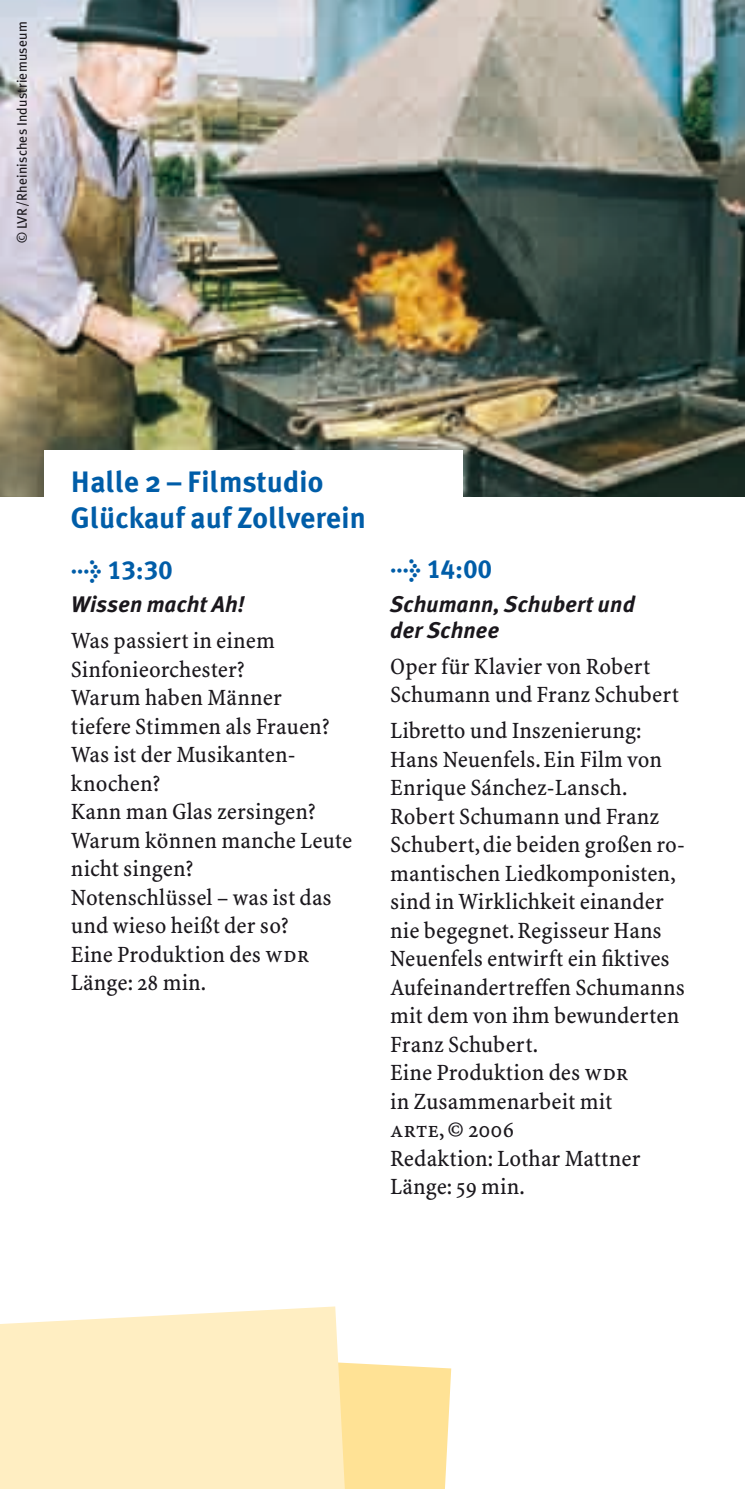
<style>
.page{position:relative;width:745px;height:1489px;background:#fff}
.page>*{position:absolute;margin:0;border:0;box-sizing:border-box;transform-origin:0 0}
.t1{font:700 29.5px/36px "Meta Plus";letter-spacing:.01em;color:#005da8}
.t2{font:26.25px "Meta Plus Bold Caps";letter-spacing:.01em;color:#005da8}
.t3{font:23.5px/28.5px "WDR Minion";letter-spacing:.005em;color:#1a171c}
.t4{font:italic 700 22.5px/26px "Meta Plus";letter-spacing:.01em;color:#1a171c}
.t5{font:13.75px "Meta Plus";letter-spacing:.015em;color:#1a171c}
.s1{font-family:"Meta Plus";font-weight:700;font-size:25px}
.s2{font-family:"WDR Minion Caps"}
</style>
<div class="page">
<img style="left:0;top:0;width:744px;height:496px">
<div style="left:44px;top:449px;width:418px;height:102px;background:#fff"></div>
<div style="left:353px;top:1363px;width:98px;height:125px;background:#ffe295"></div>
<svg style="left:0;top:1306px;width:353px;height:182px;fill:#ffeec2"></svg>
<p class="t5" style="left:14px;top:243px;width:223px;rotate:-90deg">© LVR/Rheinisches Industriemuseum</p>
<p class="t1" style="left:71px;top:464px;width:296px">Halle 2 – Filmstudio<br>Glückauf auf Zollverein</p>
<p class="t2" style="left:71px;top:554px;width:103px"><span class="s1">&gt;</span> 13:30</p>
<p class="t4" style="left:71px;top:591px;width:175px">Wissen macht Ah!</p>
<p class="t3" style="left:71px;top:626px;width:282px">Was passiert in einem<br>Sinfonieorchester?<br>Warum haben Männer<br>tiefere Stimmen als Frauen?<br>Was ist der Musikanten&shy;knochen?<br>Kann man Glas zersingen?<br>Warum können manche Leute nicht singen?<br>Notenschlüssel – was ist das und wieso heißt der so?<br>Eine Produktion des <span class="s2">wdr<br></span>Länge: 28 min.</p>
<p class="t2" style="left:390px;top:554px;width:103px"><span class="s1">&gt;</span> 14:00</p>
<p class="t4" style="left:390px;top:590px;width:246px">Schumann, Schubert und der Schnee</p>
<p class="t3" style="left:390px;top:652px;width:290px">Oper für Klavier von Robert<br>Schumann und Franz Schubert</p>
<p class="t3" style="left:390px;top:716px;width:296px">Libretto und Inszenierung:<br>Hans Neuenfels. Ein Film von<br>Enrique Sánchez-Lansch.<br>Robert Schumann und Franz<br>Schubert, die beiden großen ro&shy;mantischen Liedkomponisten, sind in Wirklichkeit einander nie begegnet. Regisseur Hans<br>Neuenfels entwirft ein fiktives<br>Aufeinandertreffen Schumanns mit dem von ihm bewunderten<br>Franz Schubert.<br>Eine Produktion des <span class="s2">wdr<br></span>in Zusammenarbeit mit<br><span class="s2">arte</span>, © 2006<br>Redaktion: Lothar Mattner<br>Länge: 59 min.</p>
</div>
